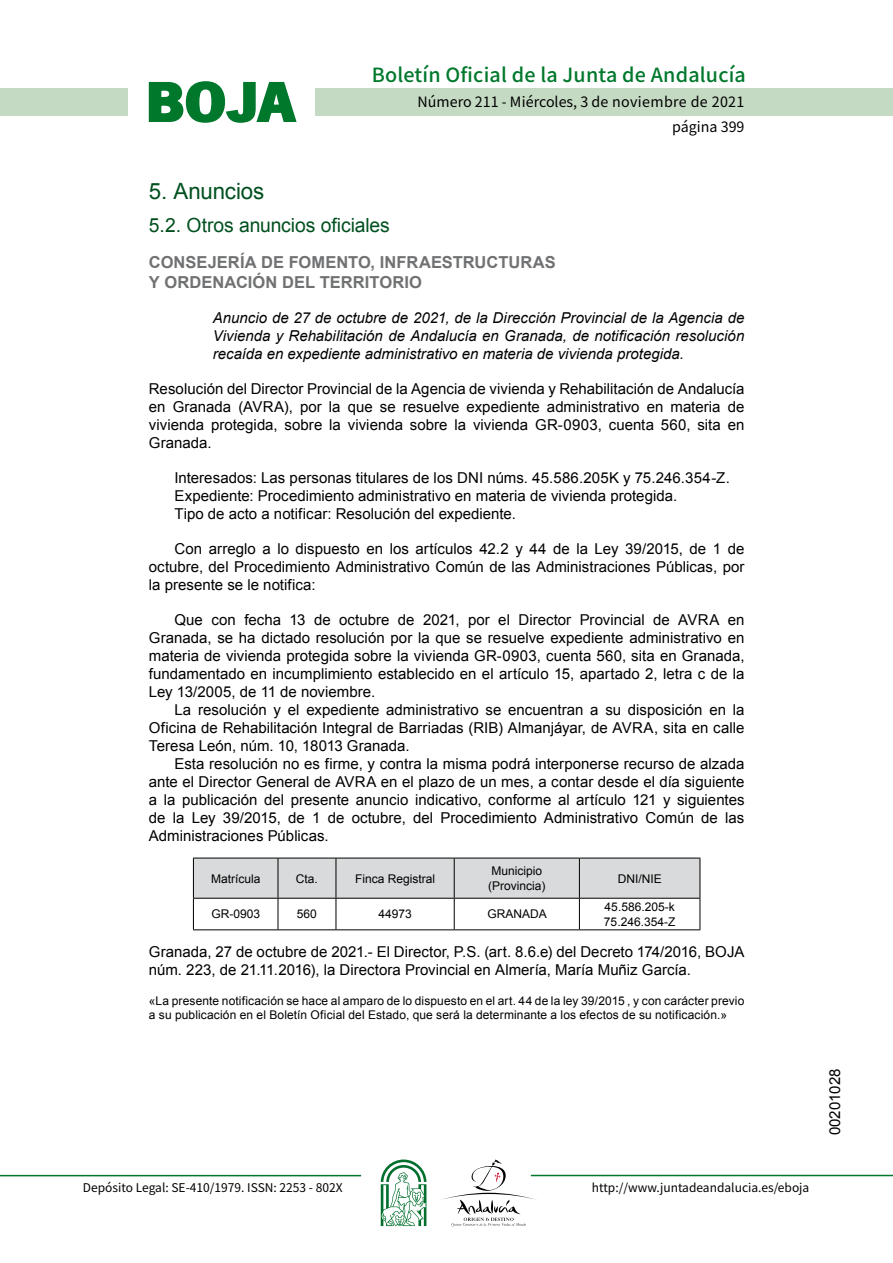
<style>
.page{position:relative;width:893px;height:1263px;background:#fff}
.page>*{position:absolute;margin:0;border:0;box-sizing:border-box;transform-origin:0 0}
.t1{font:700 57.75px "News Got T";color:#00782c;scale:1.14 1}
.t2{font:22.5px "Arial";letter-spacing:-.005em;color:#00501f}
.t3{font:500 19.5px "Noto Sans HK";letter-spacing:.01em;color:#00782c}
.t4{font:19.5px "Arial";letter-spacing:-.005em;color:#00501f}
.t5{font:700 16.5px/19.5px "Arial";letter-spacing:.005em;color:#707173}
.t6{font:15px/18px "Arial";color:#000;text-align:justify}
.t7{font:italic 15px/18px "Arial";color:#000;text-align:justify}
.t8{font:14.25px/24.5px "Noto Sans HK";color:#000;text-align:right}
.t9{font:12px/14.4px "Arial";letter-spacing:.005em;color:#000}
.t10{font:12px "Noto Sans HK";color:#000}
</style>
<div class="page">
<div style="left:315px;top:88px;width:577px;height:28px;background:#c5dac3"></div>
<div style="left:0;top:88px;width:128px;height:28px;background:#c5dac3"></div>
<hr style="left:0;top:1175px;width:361px;height:1px;background:#00782c">
<hr style="left:531px;top:1175px;width:361px;height:1px;background:#00782c">
<svg style="left:148px;top:81px;width:149px;height:42px"></svg>
<svg style="left:442px;top:1159px;width:100px;height:67px"></svg>
<svg style="left:381px;top:1160px;width:45px;height:66px"></svg>
<div style="left:194px;top:859px;width:505px;height:39px;background:#d9dadb"></div>
<hr style="left:193px;top:858px;width:85px;height:1px;background:#000">
<hr style="left:193px;top:858px;width:1px;height:40px;background:#000">
<hr style="left:278px;top:858px;width:58px;height:1px;background:#000">
<hr style="left:277px;top:858px;width:1px;height:40px;background:#000">
<hr style="left:336px;top:858px;width:118px;height:1px;background:#000">
<hr style="left:335px;top:858px;width:1px;height:40px;background:#000">
<hr style="left:454px;top:858px;width:125px;height:1px;background:#000">
<hr style="left:454px;top:858px;width:1px;height:40px;background:#000">
<hr style="left:579px;top:858px;width:121px;height:1px;background:#000">
<hr style="left:579px;top:858px;width:1px;height:40px;background:#000">
<hr style="left:699px;top:858px;width:1px;height:40px;background:#000">
<hr style="left:193px;top:898px;width:85px;height:1px;background:#000">
<hr style="left:193px;top:899px;width:1px;height:30px;background:#000">
<hr style="left:278px;top:898px;width:58px;height:1px;background:#000">
<hr style="left:277px;top:899px;width:1px;height:30px;background:#000">
<hr style="left:336px;top:898px;width:118px;height:1px;background:#000">
<hr style="left:335px;top:899px;width:1px;height:30px;background:#000">
<hr style="left:454px;top:898px;width:125px;height:1px;background:#000">
<hr style="left:454px;top:899px;width:1px;height:30px;background:#000">
<hr style="left:579px;top:898px;width:121px;height:1px;background:#000">
<hr style="left:579px;top:899px;width:1px;height:30px;background:#000">
<hr style="left:699px;top:899px;width:1px;height:30px;background:#000">
<hr style="left:193px;top:929px;width:85px;height:1px;background:#000">
<hr style="left:278px;top:929px;width:58px;height:1px;background:#000">
<hr style="left:336px;top:929px;width:118px;height:1px;background:#000">
<hr style="left:454px;top:929px;width:125px;height:1px;background:#000">
<hr style="left:579px;top:929px;width:121px;height:1px;background:#000">
<h1 class="t1" style="left:145px;top:68px;width:133px">BOJA</h1>
<h3 class="t3" style="left:372px;top:64px;width:375px">Boletín Oficial de la Junta de Andalucía</h3>
<p class="t8" style="left:417px;top:90px;width:328px">Número 211 - Miércoles, 3 de noviembre de 2021 página 399</p>
<h2 class="t2" style="left:149px;top:177px;width:117px">5. Anuncios</h2>
<h3 class="t4" style="left:149px;top:212px;width:242px">5.2. Otros anuncios oficiales</h3>
<p class="t5" style="left:149px;top:253px;width:408px">CONSEJERÍA DE FOMENTO, INFRAESTRUCTURAS<br>Y ORDENACIÓN DEL TERRITORIO</p>
<p class="t7" style="left:213px;top:309px;width:533px">Anuncio de 27 de octubre de 2021, de la Dirección Provincial de la Agencia de Vivienda y Rehabilitación de Andalucía en Granada, de notificación resolución recaída en expediente administrativo en materia de vivienda protegida.</p>
<p class="t6" style="left:149px;top:380px;width:597px">Resolución del Director Provincial de la Agencia de vivienda y Rehabilitación de Andalucía en Granada (AVRA), por la que se resuelve expediente administrativo en materia de vivienda protegida, sobre la vivienda sobre la vivienda GR-0903, cuenta 560, sita en Granada.</p>
<p class="t6" style="left:174px;top:469px;width:557px;text-align:left">Interesados: Las personas titulares de los DNI núms. 45.586.205K y 75.246.354-Z.<br>Expediente: Procedimiento administrativo en materia de vivienda protegida.<br>Tipo de acto a notificar: Resolución del expediente.</p>
<p class="t6" style="left:149px;top:540px;width:597px;text-indent:26px">Con arreglo a lo dispuesto en los artículos 42.2 y 44 de la Ley 39/2015, de 1 de octubre, del Procedimiento Administrativo Común de las Administraciones Públicas, por la presente se le notifica:</p>
<p class="t6" style="left:149px;top:611px;width:597px;text-indent:26px">Que con fecha 13 de octubre de 2021, por el Director Provincial de AVRA en Granada, se ha dictado resolución por la que se resuelve expediente administrativo en materia de vivienda protegida sobre la vivienda GR-0903, cuenta 560, sita en Granada, fundamentado en incumplimiento establecido en el artículo 15, apartado 2, letra c de la Ley 13/2005, de 11 de noviembre.</p>
<p class="t6" style="left:149px;top:701px;width:597px;text-indent:26px">La resolución y el expediente administrativo se encuentran a su disposición en la Oficina de Rehabilitación Integral de Barriadas (RIB) Almanjáyar, de AVRA, sita en calle Teresa León, núm. 10, 18013 Granada.</p>
<p class="t6" style="left:149px;top:755px;width:597px;text-indent:26px">Esta resolución no es firme, y contra la misma podrá interponerse recurso de alzada ante el Director General de AVRA en el plazo de un mes, a contar desde el día siguiente a la publicación del presente anuncio indicativo, conforme al artículo 121 y siguientes de la Ley 39/2015, de 1 de octubre, del Procedimiento Administrativo Común de las Administraciones Públicas.</p>
<p class="t9" style="left:211px;top:871px;width:51px">Matrícula</p>
<p class="t9" style="left:296px;top:871px;width:24px">Cta.</p>
<p class="t9" style="left:355px;top:871px;width:82px">Finca Registral</p>
<p class="t9" style="left:488px;top:864px;width:59px">Municipio (Provincia)</p>
<p class="t9" style="left:617px;top:871px;width:46px">DNI/NIE</p>
<p class="t9" style="left:211px;top:907px;width:50px">GR-0903</p>
<p class="t9" style="left:297px;top:907px;width:22px">560</p>
<p class="t9" style="left:378px;top:907px;width:35px">44973</p>
<p class="t9" style="left:487px;top:907px;width:61px">GRANADA</p>
<p class="t9" style="left:604px;top:900px;width:73px">45.586.205-k<br>75.246.354-Z</p>
<p class="t6" style="left:149px;top:943px;width:597px">Granada, 27 de octubre de 2021.- El Director, P.S. (art. 8.6.e) del Decreto 174/2016, BOJA núm. 223, de 21.11.2016), la Directora Provincial en Almería, María Muñiz García.</p>
<p class="t9" style="left:149px;top:994px;width:597px;line-height:13.5px">«La presente notificación se hace al amparo de lo dispuesto en el art. 44 de la ley 39/2015 , y con carácter previo a su publicación en el Boletín Oficial del Estado, que será la determinante a los efectos de su notificación.»</p>
<p class="t10" style="left:83px;top:1181px;width:261px">Depósito Legal: SE-410/1979. ISSN: 2253 - 802X</p>
<p class="t10" style="left:592px;top:1181px;width:219px">http://www.juntadeandalucia.es/eboja</p>
<p class="t6" style="left:826px;top:1135px;width:68px;rotate:-90deg">00201028</p>
</div>
